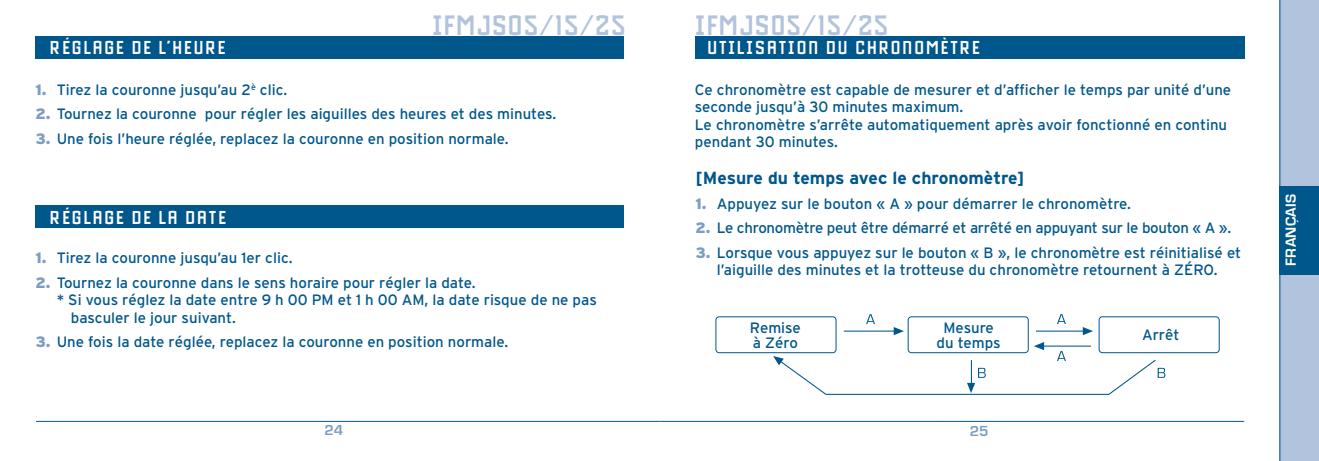
<style>
.page{position:relative;width:1319px;height:461px;background:#fff}
.page>*{position:absolute;margin:0;border:0;box-sizing:border-box;transform-origin:0 0}
.t1{font:700 30px "Drukpa";letter-spacing:.04em;color:#b2c3de}
.TITULARS{font:700 20px "Drukpa";letter-spacing:.1em;color:#fff}
.t2{font:700 17.5px "Interstate";color:#00578b}
.NUMERALS{font:15px/17.5px "Interstate";color:#00578b;text-align:center}
.TEXT{font:15px/17.5px "Interstate";color:#00578b}
.NUMERALS-2{font:15px "Interstate";letter-spacing:-.02em;color:#00578b}
.TEXT_ESFERES{font:15px/15px "Interstate";color:#00578b;text-align:center}
.PESTANYES{font:700 15px "Eurostile";letter-spacing:.025em;color:#fff}
.PAGINACIÓ{font:700 15px "Eurostile";color:#7d9dc2}
.s1{font-weight:900;color:#7d9dc2}
</style>
<div class="page">
<svg style="left:715px;top:314px;width:504px;height:81px"></svg>
<hr style="left:359px;top:421px;width:300px;height:1px;background:#00578b">
<hr style="left:36px;top:421px;width:323px;height:1px;background:#00578b">
<div style="left:35px;top:36px;width:589px;height:22px;background:#00578b"></div>
<div style="left:35px;top:205px;width:589px;height:23px;background:#00578b"></div>
<div style="left:694px;top:36px;width:550px;height:23px;background:#00578b"></div>
<hr style="left:659px;top:421px;width:282px;height:1px;background:#00578b">
<hr style="left:941px;top:421px;width:302px;height:1px;background:#00578b">
<div style="left:1278px;top:0;width:40px;height:461px;background:#b2c3de"></div>
<div style="left:1278px;top:186px;width:40px;height:88px;background:#00578b"></div>
<hr style="left:1279px;top:0;width:1px;height:461px;background:#00578b">
<p class="TITULARS" style="left:50px;top:37px;width:177px">RÉGLAGE DE L’HEURE</p>
<h1 class="t1" style="left:432px;top:9px;width:195px">IFMJS05/15/25</h1>
<p class="NUMERALS" style="left:35px;top:81px;width:253px"><span class="s1">1.</span> Tirez la couronne jusqu’au 2<sup>è</sup> clic.</p>
<p class="NUMERALS" style="left:35px;top:105px;width:522px"><span class="s1">2.</span> Tournez la couronne pour régler les aiguilles des heures et des minutes.</p>
<p class="NUMERALS" style="left:35px;top:130px;width:474px"><span class="s1">3.</span> Une fois l’heure réglée, replacez la couronne en position normale.</p>
<p class="TITULARS" style="left:50px;top:206px;width:177px">RÉGLAGE DE LA DATE</p>
<p class="NUMERALS" style="left:35px;top:249px;width:259px"><span class="s1">1.</span> Tirez la couronne jusqu’au 1er clic.</p>
<p class="NUMERALS" style="left:35px;top:273px;width:441px"><span class="s1">2.</span> Tournez la couronne dans le sens horaire pour régler la date.</p>
<p class="NUMERALS" style="left:57px;top:291px;width:541px">* Si vous réglez la date entre 9 h 00 PM et 1 h 00 AM, la date risque de ne pas</p>
<p class="NUMERALS" style="left:71px;top:308px;width:166px">basculer le jour suivant.</p>
<p class="NUMERALS" style="left:35px;top:333px;width:474px"><span class="s1">3.</span> Une fois la date réglée, replacez la couronne en position normale.</p>
<p class="PAGINACIÓ" style="left:324px;top:422px;width:20px">24</p>
<h1 class="t1" style="left:694px;top:9px;width:195px">IFMJS05/15/25</h1>
<p class="TITULARS" style="left:707px;top:37px;width:274px">UTILISATION DU CHRONOMÈTRE</p>
<p class="TEXT" style="left:694px;top:81px;width:537px">Ce chronomètre est capable de mesurer et d’afficher le temps par unité d’une seconde jusqu’à 30 minutes maximum.<br>Le chronomètre s’arrête automatiquement après avoir fonctionné en continu pendant 30 minutes.</p>
<p class="t2" style="left:695px;top:168px;width:330px">[Mesure du temps avec le chronomètre]</p>
<p class="NUMERALS" style="left:695px;top:194px;width:437px"><span class="s1">1.</span> Appuyez sur le bouton « A » pour démarrer le chronomètre.</p>
<p class="NUMERALS-2" style="left:695px;top:219px;width:537px"><span class="s1">2.</span> Le chronomètre peut être démarré et arrêté en appuyant sur le bouton « A ».</p>
<p class="NUMERALS" style="left:695px;top:243px;width:547px"><span class="s1">3.</span> Lorsque vous appuyez sur le bouton « B », le chronomètre est réinitialisé et l’aiguille des minutes et la trotteuse du chronomètre retournent à ZÉRO.</p>
<p class="TEXT_ESFERES" style="left:749px;top:320px;width:52px;text-align:left">Remise à Zéro</p>
<p class="TEXT_ESFERES" style="left:936px;top:320px;width:66px">Mesure du temps</p>
<p class="PAGINACIÓ" style="left:969px;top:422px;width:20px">25</p>
<p class="TEXT_ESFERES" style="left:1141px;top:327px;width:39px">Arrêt</p>
<p class="PESTANYES" style="left:1282px;top:265px;width:74px;rotate:-90deg">Français</p>
</div>
